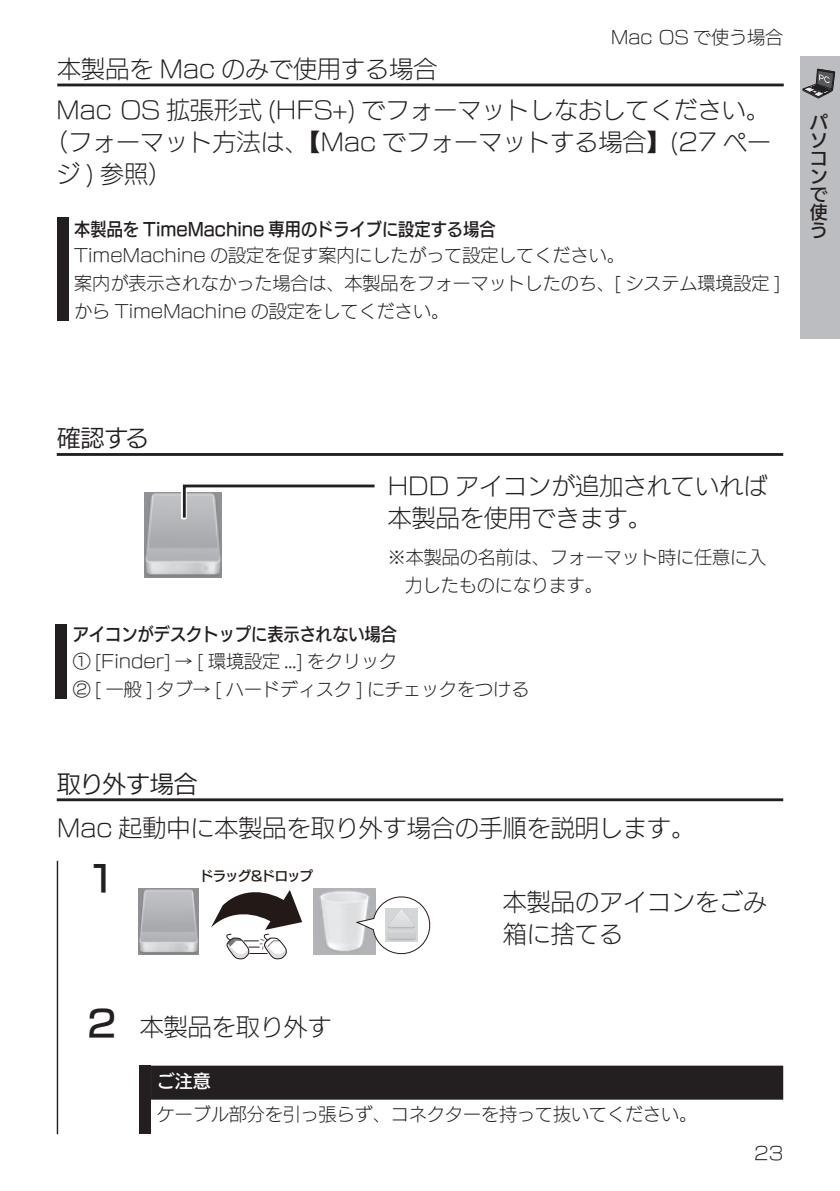
<style>
.page{position:relative;width:840px;height:1191px;background:#fff}
.page>*{position:absolute;margin:0;border:0;box-sizing:border-box;transform-origin:0 0}
.手順番号{font:36px "New Rodin Pro DB";color:#231f20}
.本文{font:24px/32px "New Rodin Pro L";color:#231f20}
.項タイトル{font:24px "New Rodin Pro L";color:#231f20}
.項タイトル-2{font:24px "New Rodin Pro M";letter-spacing:-.015em;color:#231f20}
.本文１字下げ{font:24px "New Rodin Pro L";color:#231f20}
.本文_小{font:18px/28px "New Rodin Pro L";color:#231f20}
.参考見出し{font:18px "New Rodin Pro DB";color:#231f20;scale:.9 1}
.本文_小_1字下げ1{font:18px/28px "New Rodin Pro L";color:#231f20}
.参考見出し-2{font:18px/18px "New Rodin Pro DB";color:#231f20}
.注意見出し{font:18px "New Rodin Pro DB";color:#fff}
.t1{font:13.4px "New Rodin Pro DB";letter-spacing:-.07em;color:#231916}
</style>
<div class="page">
<div style="left:799px;top:57px;width:40px;height:282px;background:#bcbdc0"></div>
<svg style="left:802px;top:69px;width:32px;height:29px"></svg>
<hr style="left:57px;top:453px;width:725px;height:3px;background:#231f20">
<div style="left:56px;top:623px;width:11px;height:75px;background:#231f20"></div>
<img style="left:144px;top:492px;width:77px;height:85px">
<svg style="left:181px;top:484px;width:194px;height:36px"></svg>
<div style="left:151px;top:1065px;width:631px;height:34px;background:#231f20"></div>
<div style="left:140px;top:1065px;width:11px;height:69px;background:#231f20"></div>
<hr style="left:57px;top:798px;width:725px;height:3px;background:#231f20">
<hr style="left:57px;top:860px;width:1px;height:274px;background:#231f20">
<img style="left:313px;top:888px;width:62px;height:66px">
<svg style="left:211px;top:890px;width:91px;height:69px"></svg>
<svg style="left:355px;top:894px;width:76px;height:61px"></svg>
<img style="left:385px;top:909px;width:32px;height:32px">
<img style="left:138px;top:888px;width:60px;height:66px">
<hr style="left:57px;top:84px;width:726px;height:2px;background:#231f20">
<div style="left:57px;top:218px;width:12px;height:103px;background:#231f20"></div>
<p class="本文_小" style="left:610px;top:22px;width:174px">Mac OS で使う場合</p>
<p class="項タイトル" style="left:57px;top:49px;width:381px">本製品を Mac のみで使用する場合</p>
<p class="本文" style="left:56px;top:92px;width:714px">Mac OS 拡張形式 (HFS+) でフォーマットしなおしてください。</p>
<p class="本文" style="left:56px;top:124px;width:716px;text-indent:-12px">（フォーマット方法は、【Mac でフォーマットする場合】(27 ページ) 参照）</p>
<p class="参考見出し" style="left:74px;top:213px;width:469px">本製品を TimeMachine 専用のドライブに設定する場合</p>
<p class="本文_小" style="left:74px;top:240px;width:551px">TimeMachine の設定を促す案内にしたがって設定してください。</p>
<p class="本文_小" style="left:74px;top:268px;width:707px">案内が表示されなかった場合は、本製品をフォーマットしたのち、[ システム環境設定 ]から TimeMachine の設定をしてください。</p>
<p class="参考見出し-2" style="left:809px;top:111px;width:20px">パソコンで使う</p>
<p class="項タイトル-2" style="left:57px;top:418px;width:94px">確認する</p>
<p class="本文" style="left:387px;top:467px;width:381px">HDD アイコンが追加されていれば本製品を使用できます。</p>
<p class="本文_小_1字下げ1" style="left:404px;top:541px;width:362px;text-indent:-17px">※本製品の名前は、フォーマット時に任意に入力したものになります。</p>
<p class="参考見出し" style="left:73px;top:619px;width:361px">アイコンがデスクトップに表示されない場合</p>
<p class="本文_小" style="left:73px;top:646px;width:326px">① [Finder] → [ 環境設定 ...] をクリック</p>
<p class="本文_小" style="left:73px;top:674px;width:458px">② [ 一般 ] タブ→ [ ハードディスク ] にチェックをつける</p>
<p class="項タイトル-2" style="left:57px;top:763px;width:142px">取り外す場合</p>
<p class="本文" style="left:57px;top:810px;width:639px">Mac 起動中に本製品を取り外す場合の手順を説明します。</p>
<p class="手順番号" style="left:88px;top:848px;width:31px">1</p>
<p class="手順番号" style="left:84px;top:992px;width:37px">２</p>
<p class="t1" style="left:200px;top:864px;width:114px">ドラッグ&amp;ドロップ</p>
<p class="本文１字下げ" style="left:140px;top:1006px;width:193px">本製品を取り外す</p>
<p class="本文" style="left:502px;top:884px;width:265px">本製品のアイコンをごみ箱に捨てる</p>
<p class="注意見出し" style="left:157px;top:1065px;width:55px">ご注意</p>
<p class="本文_小" style="left:157px;top:1099px;width:542px">ケーブル部分を引っ張らず、コネクターを持って抜いてください。</p>
<p class="本文_小" style="left:753px;top:1138px;width:31px">23</p>
</div>
